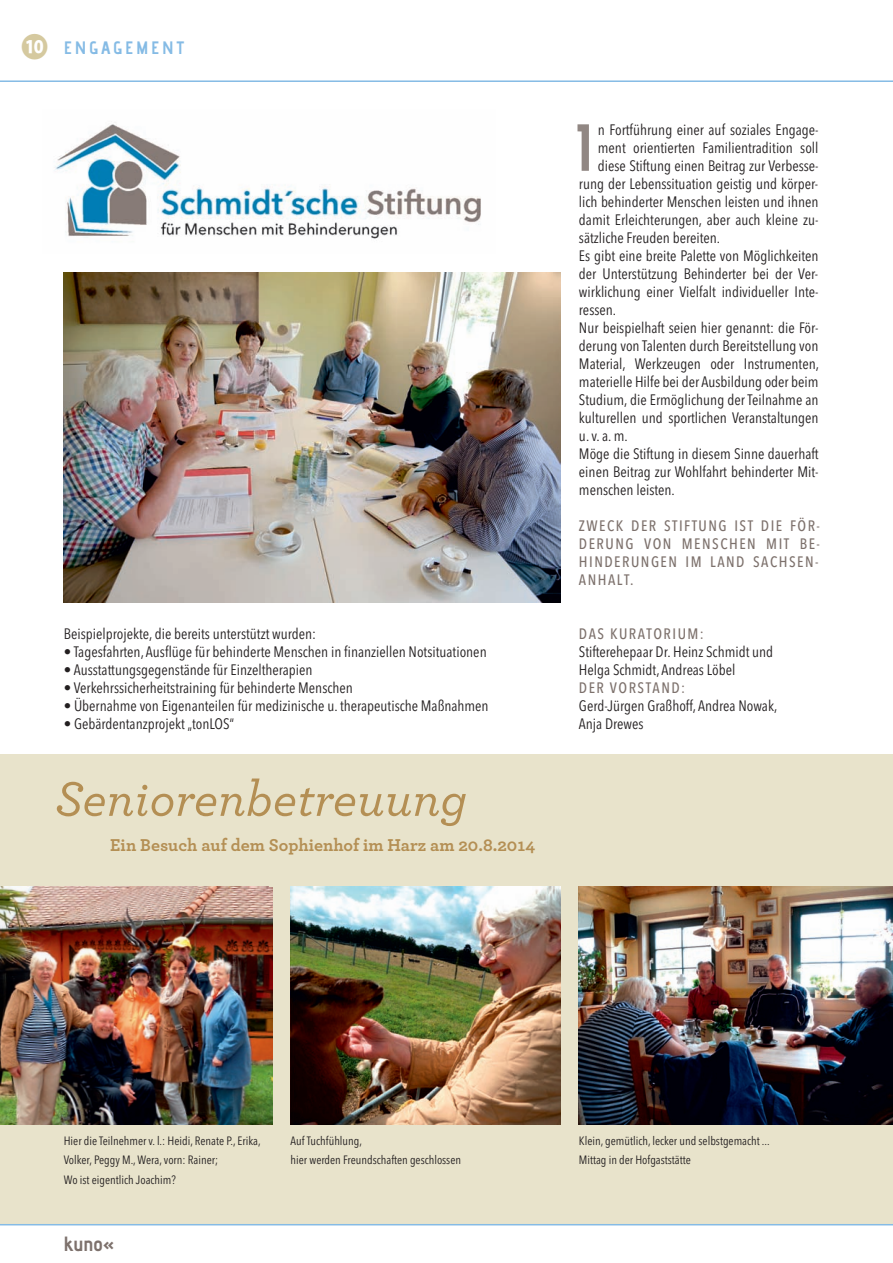
<style>
.page{position:relative;width:893px;height:1263px;background:#fff}
.page>*{position:absolute;margin:0;border:0;box-sizing:border-box;transform-origin:0 0}
.t1{font:66.45px "adventpro Bd 3";color:#918783}
.t2{font:italic 500 51px "Archer";color:#b48f54}
.t3{font:20.55px "adventpro Bd 3";color:#7d716c}
.t4{font:700 18px "Archer";color:#b48f54}
.t5{font:18px "adventpro Bd 3";letter-spacing:.15em;color:#85bbe5}
.t6{font:15px/18px "Avenir Next Condensed";color:#231f20}
.t7{font:500 15px/18px "Avenir Next Condensed";letter-spacing:.1em;color:#7d716c;text-align:justify}
.t8{font:12px/19.6px "Avenir Next Condensed";color:#231f20}
.s1{font-family:"Koz Go Pr 6 N";font-weight:700;font-size:27.15px;color:#d5c99f}
</style>
<div class="page">
<div style="left:0;top:755px;width:893px;height:470px;background:#e8e3cb"></div>
<hr style="left:0;top:1224px;width:893px;height:1px;background:#85bbe5">
<hr style="left:0;top:80px;width:893px;height:2px;background:#85bbe5">
<img style="left:55px;top:122px;width:426px;height:117px">
<img style="left:64px;top:272px;width:497px;height:330px">
<img style="left:0;top:887px;width:272px;height:237px">
<img style="left:291px;top:887px;width:270px;height:237px">
<img style="left:579px;top:887px;width:314px;height:237px">
<p class="t5" style="left:21px;top:41px;width:165px"><span class="s1">❿</span> ENGAGEMENT</p>
<p class="t6" style="left:64px;top:624px;width:254px">Beispielprojekte, die bereits unterstützt wurden:</p>
<p class="t6" style="left:64px;top:642px;width:424px">• Tagesfahrten, Ausflüge für behinderte Menschen in finanziellen Notsituationen</p>
<p class="t6" style="left:64px;top:660px;width:250px">• Ausstattungsgegenstände für Einzeltherapien</p>
<p class="t6" style="left:64px;top:678px;width:291px">• Verkehrssicherheitstraining für behinderte Menschen</p>
<p class="t6" style="left:64px;top:696px;width:426px">• Übernahme von Eigenanteilen für medizinische u. therapeutische Maßnahmen</p>
<p class="t6" style="left:64px;top:714px;width:172px">• Gebärdentanzprojekt „tonLOS“</p>
<h2 class="t2" style="left:55px;top:782px;width:414px">Seniorenbetreuung</h2>
<p class="t4" style="left:110px;top:839px;width:427px">Ein Besuch auf dem Sophienhof im Harz am 20.8.2014</p>
<p class="t6" style="left:598px;top:120px;width:222px">n Fortführung einer auf soziales Engage-</p>
<p class="t6" style="left:598px;top:138px;width:222px">ment orientierten Familientradition soll</p>
<p class="t6" style="left:598px;top:156px;width:222px">diese Stiftung einen Beitrag zur Verbesse-</p>
<p class="t6" style="left:579px;top:174px;width:241px">rung der Lebenssituation geistig und körper-</p>
<p class="t6" style="left:579px;top:192px;width:241px">lich behinderter Menschen leisten und ihnen</p>
<p class="t6" style="left:579px;top:210px;width:241px">damit Erleichterungen, aber auch kleine zu-</p>
<p class="t6" style="left:579px;top:228px;width:143px">sätzliche Freuden bereiten.</p>
<p class="t6" style="left:579px;top:246px;width:241px">Es gibt eine breite Palette von Möglichkeiten</p>
<p class="t6" style="left:579px;top:264px;width:241px">der Unterstützung Behinderter bei der Ver-</p>
<p class="t6" style="left:579px;top:282px;width:241px">wirklichung einer Vielfalt individueller Inte-</p>
<p class="t6" style="left:579px;top:300px;width:39px">ressen.</p>
<p class="t6" style="left:579px;top:318px;width:241px">Nur beispielhaft seien hier genannt: die För-</p>
<p class="t6" style="left:579px;top:336px;width:241px">derung von Talenten durch Bereitstellung von</p>
<p class="t6" style="left:579px;top:354px;width:242px">Material, Werkzeugen oder Instrumenten,</p>
<p class="t6" style="left:579px;top:372px;width:241px">materielle Hilfe bei der Ausbildung oder beim</p>
<p class="t6" style="left:579px;top:390px;width:241px">Studium, die Ermöglichung der Teilnahme an</p>
<p class="t6" style="left:579px;top:408px;width:241px">kulturellen und sportlichen Veranstaltungen</p>
<p class="t6" style="left:579px;top:426px;width:50px">u. v. a. m.</p>
<p class="t6" style="left:579px;top:444px;width:241px">Möge die Stiftung in diesem Sinne dauerhaft</p>
<p class="t6" style="left:579px;top:462px;width:241px">einen Beitrag zur Wohlfahrt behinderter Mit-</p>
<p class="t6" style="left:579px;top:480px;width:97px">menschen leisten.</p>
<p class="t7" style="left:579px;top:517px;width:243px">ZWECK DER STIFTUNG IST DIE FÖR-DERUNG VON MENSCHEN MIT BE-HINDERUNGEN IM LAND SACHSEN-ANHALT.</p>
<h1 class="t1" style="left:575px;top:124px;width:21px">I</h1>
<p class="t7" style="left:579px;top:625px;width:127px">DAS KURATORIUM:</p>
<p class="t6" style="left:579px;top:642px;width:196px">Stifterehepaar Dr. Heinz Schmidt und<br>Helga Schmidt, Andreas Löbel</p>
<p class="t7" style="left:579px;top:679px;width:108px">DER VORSTAND:</p>
<p class="t6" style="left:579px;top:696px;width:200px">Gerd-Jürgen Graßhoff, Andrea Nowak,<br>Anja Drewes</p>
<p class="t8" style="left:64px;top:1130px;width:198px">Hier die Teilnehmer v. l.: Heidi, Renate P., Erika,<br>Volker, Peggy M., Wera, vorn: Rainer;<br>Wo ist eigentlich Joachim?</p>
<p class="t8" style="left:291px;top:1130px;width:172px">Auf Tuchfühlung,<br>hier werden Freundschaften geschlossen</p>
<p class="t8" style="left:579px;top:1130px;width:192px">Klein, gemütlich, lecker und selbstgemacht ...<br>Mittag in der Hofgaststätte</p>
<h3 class="t3" style="left:64px;top:1236px;width:52px">kuno«</h3>
</div>
